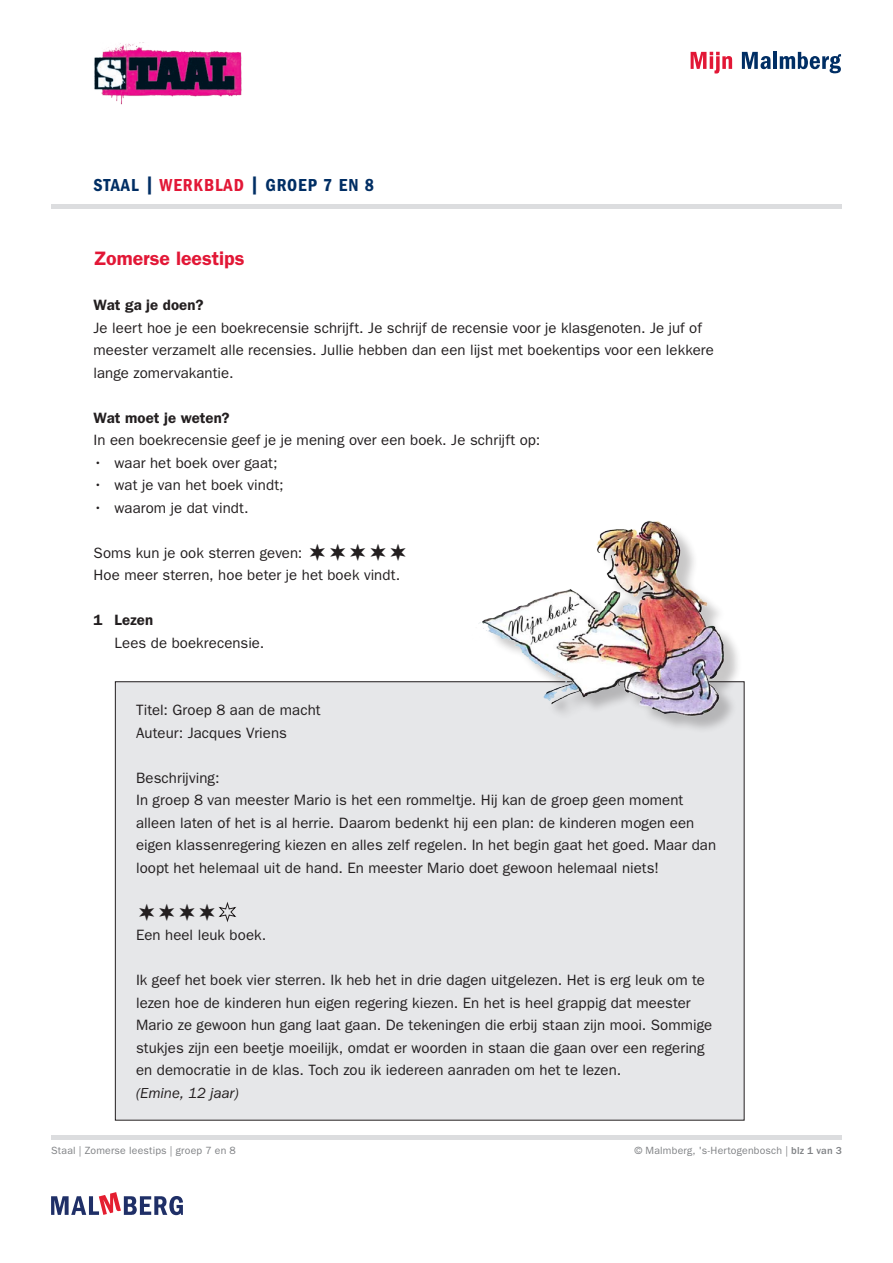
<style>
.page{position:relative;width:893px;height:1263px;background:#fff}
.page>*{position:absolute;margin:0;border:0;box-sizing:border-box;transform-origin:0 0}
.themakop{font:600 19.5px "ITC Franklin Gothic Std";color:#e21736}
.IB_KOP{font:18px "ITC Franklin Gothic Std Dm Cd";letter-spacing:.05em;color:#002e64}
.plat{font:15px/22.5px "ITC Franklin Gothic Std";letter-spacing:.005em;color:#231f20}
.plat-2{font:600 15px "ITC Franklin Gothic Std";letter-spacing:.005em;color:#231f20}
.plat-3{font:italic 15px "ITC Franklin Gothic Std";letter-spacing:-.005em;color:#231f20}
.plat-4{font:10.5px "ITC Franklin Gothic Std";letter-spacing:.02em;color:#808285}
.s1{color:#e21736}
.s2{font-weight:500}
</style>
<div class="page">
<hr style="left:51px;top:205px;width:791px;height:4px;background:#dcdddf">
<svg style="left:691px;top:52px;width:41px;height:22px"></svg>
<svg style="left:742px;top:52px;width:29px;height:17px"></svg>
<hr style="left:773px;top:52px;width:4px;height:17px;background:#002e64">
<svg style="left:780px;top:52px;width:61px;height:21px"></svg>
<div style="left:115px;top:682px;width:629px;height:438px;background:#e6e7e9"></div>
<div style="left:51px;top:1135px;width:791px;height:5px;background:#dcdddf"></div>
<svg style="left:51px;top:1192px;width:132px;height:23px"></svg>
<div style="left:480px;top:523px;width:262px;height:211px;background:#231f20;opacity:.25"></div>
<img style="left:453px;top:520px;width:285px;height:209px">
<img style="left:94px;top:43px;width:148px;height:62px">
<svg style="left:218px;top:902px;width:18px;height:20px"></svg>
<p class="IB_KOP" style="left:94px;top:175px;width:282px">STAAL | <span class="s1">WERKBLAD</span> | GROEP 7 EN 8</p>
<p class="themakop" style="left:94px;top:247px;width:153px">Zomerse leestips</p>
<p class="plat-2" style="left:94px;top:296px;width:111px">Wat ga je doen?</p>
<p class="plat" style="left:94px;top:316px;width:622px">Je leert hoe je een boekrecensie schrijft. Je schrijf de recensie voor je klasgenoten. Je juf of meester verzamelt alle recensies. Jullie hebben dan een lijst met boekentips voor een lekkere lange zomervakantie.</p>
<p class="plat-2" style="left:94px;top:409px;width:138px">Wat moet je weten?</p>
<p class="plat" style="left:94px;top:429px;width:448px">In een boekrecensie geef je je mening over een boek. Je schrijft op:</p>
<p class="plat" style="left:94px;top:451px;width:185px">• waar het boek over gaat;</p>
<p class="plat" style="left:94px;top:474px;width:192px">• wat je van het boek vindt;</p>
<p class="plat" style="left:94px;top:496px;width:156px">• waarom je dat vindt.</p>
<p class="plat" style="left:94px;top:541px;width:210px">Soms kun je ook sterren geven:</p>
<p class="plat" style="left:94px;top:564px;width:308px">Hoe meer sterren, hoe beter je het boek vindt.</p>
<p class="plat-2" style="left:94px;top:611px;width:61px">1 Lezen</p>
<p class="plat" style="left:115px;top:631px;width:151px">Lees de boekrecensie.</p>
<p class="plat" style="left:136px;top:699px;width:186px">Titel: Groep 8 aan de macht</p>
<p class="plat" style="left:136px;top:721px;width:152px">Auteur: Jacques Vriens</p>
<p class="plat" style="left:136px;top:766px;width:85px">Beschrijving:</p>
<p class="plat" style="left:136px;top:789px;width:582px">In groep 8 van meester Mario is het een rommeltje. Hij kan de groep geen moment alleen laten of het is al herrie. Daarom bedenkt hij een plan: de kinderen mogen een eigen klassenregering kiezen en alles zelf regelen. In het begin gaat het goed. Maar dan loopt het helemaal uit de hand. En meester Mario doet gewoon helemaal niets!</p>
<p class="plat" style="left:136px;top:924px;width:132px">Een heel leuk boek.</p>
<p class="plat" style="left:136px;top:969px;width:578px">Ik geef het boek vier sterren. Ik heb het in drie dagen uitgelezen. Het is erg leuk om te lezen hoe de kinderen hun eigen regering kiezen. En het is heel grappig dat meester Mario ze gewoon hun gang laat gaan. De tekeningen die erbij staan zijn mooi. Sommige stukjes zijn een beetje moeilijk, omdat er woorden in staan die gaan over een regering en democratie in de klas. Toch zou ik iedereen aanraden om het te lezen.</p>
<p class="plat-3" style="left:136px;top:1084px;width:104px">(Emine, 12 jaar)</p>
<p class="plat-4" style="left:51px;top:1144px;width:186px">Staal | Zomerse leestips | groep 7 en 8</p>
<p class="plat-4" style="left:634px;top:1144px;width:209px">© Malmberg, 's-Hertogenbosch | <span class="s2">blz 1 van 3</span></p>
</div>
